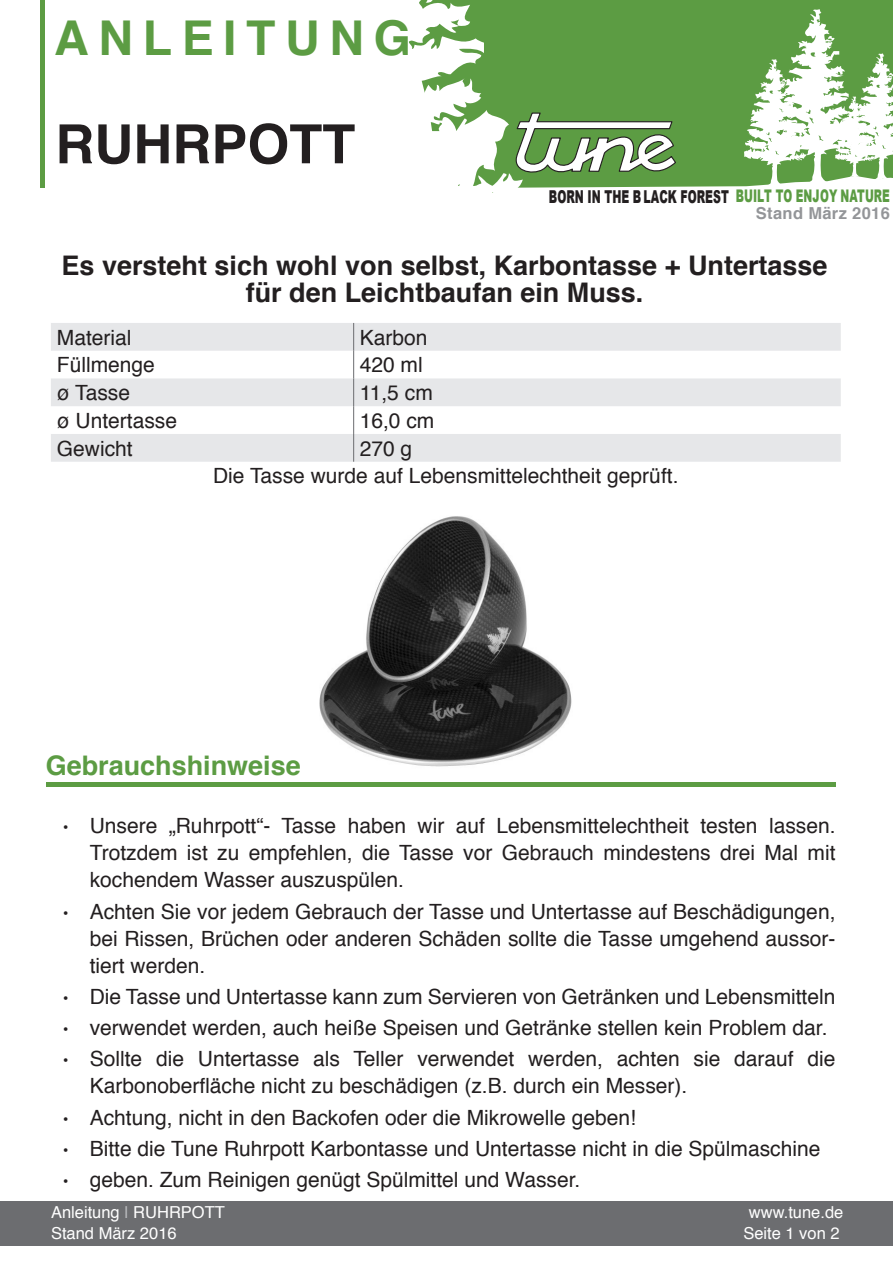
<style>
.page{position:relative;width:893px;height:1263px;background:#fff}
.page>*{position:absolute;margin:0;border:0;box-sizing:border-box;transform-origin:0 0}
.t1{font:700 54px "Helvetica";color:#231f20}
.t2{font:700 48px "Helvetica";letter-spacing:.2em;color:#5c9c43}
.t3{font:700 27px/27px "Helvetica";color:#231f20;text-align:center}
.t4{font:700 27px "Helvetica";color:#5c9c43}
.t5{font:21px/27px "Helvetica";color:#231f20}
.t6{font:900 17.7px "Arial";color:#231f20;scale:.61 1}
.t7{font:16.5px "Helvetica";color:#fff}
.t8{font:700 16.5px "Helvetica";letter-spacing:.02em;color:#939598}
.s1{font-size:17.4px;color:#5c9c43}
.s2{font-size:16.5px}
.s3{color:#bcbdc0}
</style>
<div class="page">
<div style="left:0;top:1201px;width:893px;height:44px;background:#6c6d70"></div>
<svg style="left:51px;top:323px;width:790px;height:139px;fill:#e6e7e9"></svg>
<svg style="left:353px;top:323px;width:1px;height:139px"></svg>
<hr style="left:46px;top:782px;width:790px;height:4px;background:#5c9c43">
<img style="left:319px;top:516px;width:253px;height:251px">
<svg style="left:409px;top:0;width:114px;height:193px"></svg>
<svg style="left:499px;top:8px;width:394px;height:185px"></svg>
<div style="left:40px;top:0;width:5px;height:188px;background:#5c9c43"></div>
<h2 class="t2" style="left:54px;top:-1px;width:358px">ANLEITUNG</h2>
<h1 class="t1" style="left:55px;top:101px;width:301px">RUHRPOTT</h1>
<p class="t6" style="left:549px;top:184px;width:561px">BORN IN THE B LACK FOREST <span class="s1">BUILT TO ENJOY NATURE</span></p>
<p class="t8" style="left:756px;top:200px;width:135px">Stand März 2016</p>
<p class="t3" style="left:62px;top:252px;width:768px">Es versteht sich wohl von selbst, Karbontasse + Untertasse für den Leichtbaufan ein Muss.</p>
<p class="t5" style="left:57px;top:324px;width:76px">Material</p>
<p class="t5" style="left:360px;top:324px;width:69px">Karbon</p>
<p class="t5" style="left:57px;top:352px;width:100px">Füllmenge</p>
<p class="t5" style="left:360px;top:352px;width:65px">420 ml</p>
<p class="t5" style="left:57px;top:380px;width:75px">ø Tasse</p>
<p class="t5" style="left:360px;top:380px;width:75px">11,5 cm</p>
<p class="t5" style="left:57px;top:408px;width:122px">ø Untertasse</p>
<p class="t5" style="left:360px;top:408px;width:76px">16,0 cm</p>
<p class="t5" style="left:57px;top:435px;width:77px">Gewicht</p>
<p class="t5" style="left:213px;top:435px;width:467px;line-height:27.8px;text-indent:147px">270 g<br>Die Tasse wurde auf Lebensmittelechtheit geprüft.</p>
<p class="t4" style="left:46px;top:744px;width:257px">Gebrauchshinweise</p>
<p class="t5" style="left:90px;top:813px;width:747px;text-align:justify;text-indent:-27px"><span class="s2">•</span> Unsere „Ruhrpott“- Tasse haben wir auf Lebensmittelechtheit testen lassen.<br>Trotzdem ist zu empfehlen, die Tasse vor Gebrauch mindestens drei Mal mit kochendem Wasser auszuspülen.</p>
<p class="t5" style="left:90px;top:898px;width:747px;text-align:justify;text-indent:-27px"><span class="s2">•</span> Achten Sie vor jedem Gebrauch der Tasse und Untertasse auf Beschädigungen, bei Rissen, Brüchen oder anderen Schäden sollte die Tasse umgehend aussor&shy;tiert werden.</p>
<p class="t5" style="left:63px;top:984px;width:774px"><span class="s2">•</span> Die Tasse und Untertasse kann zum Servieren von Getränken und Lebensmitteln</p>
<p class="t5" style="left:63px;top:1015px;width:766px"><span class="s2">•</span> verwendet werden, auch heiße Speisen und Getränke stellen kein Problem dar.</p>
<p class="t5" style="left:90px;top:1046px;width:747px;text-indent:-27px"><span class="s2">•</span> Sollte die Untertasse als Teller verwendet werden, achten sie darauf die<br>Karbonoberfläche nicht zu beschädigen (z.B. durch ein Messer).</p>
<p class="t5" style="left:63px;top:1104px;width:575px"><span class="s2">•</span> Achtung, nicht in den Backofen oder die Mikrowelle geben!</p>
<p class="t5" style="left:63px;top:1136px;width:759px"><span class="s2">•</span> Bitte die Tune Ruhrpott Karbontasse und Untertasse nicht in die Spülmaschine</p>
<p class="t5" style="left:63px;top:1167px;width:519px"><span class="s2">•</span> geben. Zum Reinigen genügt Spülmittel und Wasser.</p>
<p class="t7" style="left:51px;top:1200px;width:175px">Anleitung <span class="s3">|</span> RUHRPOTT</p>
<p class="t7" style="left:749px;top:1200px;width:96px">www.tune.de</p>
<p class="t7" style="left:51px;top:1221px;width:127px">Stand März 2016</p>
<p class="t7" style="left:743px;top:1221px;width:98px">Seite 1 von 2</p>
</div>
